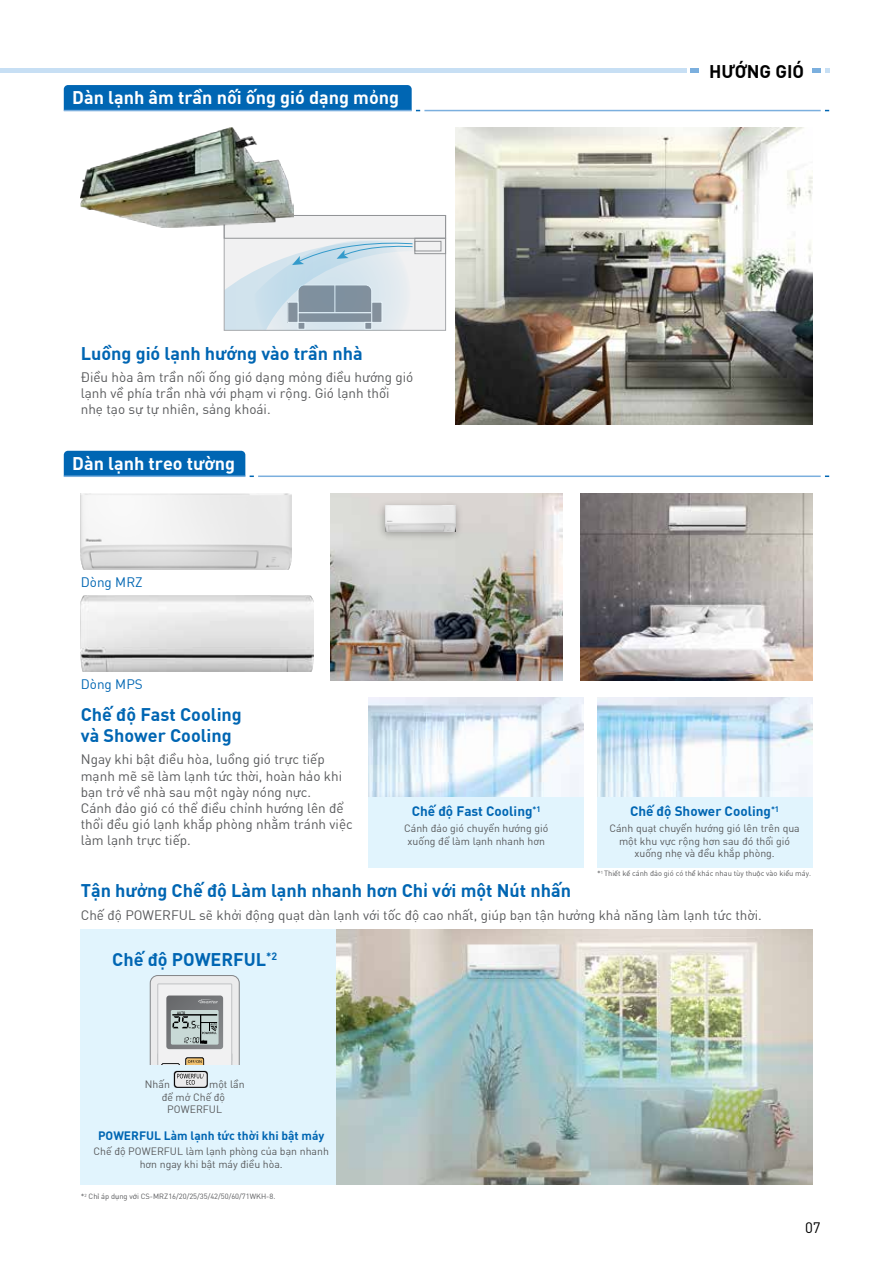
<style>
.page{position:relative;width:893px;height:1263px;background:#fff}
.page>*{position:absolute;margin:0;border:0;box-sizing:border-box;transform-origin:0 0}
.t1{font:700 18px/21.6px "GMVDIN Pro";color:#0066b3}
.t2{font:700 18px "GMVDIN Pro";color:#fff}
.t3{font:700 18px "GMVDIN Pro";color:#000}
.t4{font:15px "DIN Pro";color:#000}
.t5{font:13.5px/16.2px "GMVDIN Pro";color:#58595b}
.t6{font:700 13.5px "GMVDIN Pro";color:#0066b3}
.t7{font:13.5px "GMVDIN Pro";color:#0066b3}
.t8{font:700 12px "GMVDIN Pro";color:#0066b3}
.t9{font:10.5px/12.6px "GMVDIN Pro";color:#58595b;text-align:center}
.t10{font:7.5px "GMVDIN Pro";color:#58595b}
.s1{font-family:"Myriad Pro"}
</style>
<div class="page">
<img style="left:455px;top:127px;width:357px;height:298px">
<img style="left:336px;top:929px;width:476px;height:255px">
<img style="left:580px;top:493px;width:232px;height:187px">
<img style="left:330px;top:493px;width:233px;height:187px">
<img style="left:331px;top:493px;width:179px;height:94px">
<img style="left:385px;top:506px;width:71px;height:25px">
<svg style="left:64px;top:85px;width:356px;height:26px;background:#076ab5"></svg>
<hr style="left:64px;top:110px;width:348px;height:1px;background:#7bafde">
<hr style="left:424px;top:110px;width:397px;height:1px;background:#7bafde">
<div style="left:64px;top:451px;width:190px;height:26px;background:#0066b3"></div>
<hr style="left:64px;top:475px;width:181px;height:2px;background:#7bafde">
<hr style="left:258px;top:475px;width:563px;height:2px;background:#7bafde">
<div style="left:369px;top:697px;width:215px;height:170px;background:#e1f4fd"></div>
<div style="left:81px;top:929px;width:255px;height:255px;background:#e1f4fd"></div>
<div style="left:597px;top:697px;width:215px;height:170px;background:#e1f4fd"></div>
<img style="left:81px;top:596px;width:232px;height:75px">
<img style="left:81px;top:493px;width:211px;height:76px">
<img style="left:597px;top:697px;width:215px;height:99px">
<img style="left:369px;top:697px;width:215px;height:99px">
<div style="left:174px;top:1071px;width:34px;height:17px;background:#171718;border-radius:3px"></div>
<div style="left:174px;top:1071px;width:33px;height:16px;border:1px solid #000;border-radius:3px"></div>
<svg style="left:175px;top:1072px;width:32px;height:15px"></svg>
<svg style="left:177px;top:1074px;width:27px;height:11px"></svg>
<div style="left:224px;top:215px;width:222px;height:115px;background:#f1f1f2"></div>
<svg style="left:226px;top:281px;width:11px;height:48px"></svg>
<div style="left:224px;top:215px;width:222px;height:116px;border:1px solid #a7a9ac"></div>
<div style="left:224px;top:215px;width:222px;height:23px;border:1px solid #929497"></div>
<div style="left:415px;top:238px;width:31px;height:16px;border:1px solid #929497"></div>
<div style="left:415px;top:241px;width:26px;height:10px;border:1px solid #929497"></div>
<svg style="left:237px;top:238px;width:195px;height:92px"></svg>
<img style="left:81px;top:127px;width:212px;height:101px">
<svg style="left:150px;top:975px;width:89px;height:90px"></svg>
<svg style="left:812px;top:68px;width:17px;height:4px"></svg>
<svg style="left:690px;top:68px;width:9px;height:4px"></svg>
<hr style="left:0;top:68px;width:686px;height:4px;background:#c7dff4">
<h1 class="t2" style="left:72px;top:83px;width:328px">Dàn lạnh âm trần nối ống gió dạng mỏng</h1>
<h1 class="t3" style="left:709px;top:57px;width:97px">HƯỚNG GIÓ</h1>
<h1 class="t1" style="left:81px;top:341px;width:283px">Luồng gió lạnh hướng vào trần nhà</h1>
<p class="t5" style="left:81px;top:368px;width:334px">Điều hòa âm trần nối ống gió dạng mỏng điều hướng gió lạnh về phía trần nhà với phạm vi rộng. Gió lạnh thổi nhẹ tạo sự tự nhiên, sảng khoái.</p>
<h1 class="t2" style="left:72px;top:449px;width:164px">Dàn lạnh treo tường</h1>
<p class="t7" style="left:81px;top:572px;width:63px">Dòng MRZ</p>
<p class="t7" style="left:81px;top:674px;width:63px">Dòng MPS</p>
<h1 class="t1" style="left:81px;top:702px;width:163px">Chế độ Fast Cooling và Shower Cooling</h1>
<p class="t5" style="left:81px;top:750px;width:273px">Ngay khi bật điều hòa, luồng gió trực tiếp mạnh mẽ sẽ làm lạnh tức thời, hoàn hảo khi bạn trở về nhà sau một ngày nóng nực.<br>Cánh đảo gió có thể điều chỉnh hướng lên để thổi đều gió lạnh khắp phòng nhằm tránh việc làm lạnh trực tiếp.</p>
<p class="t6" style="left:412px;top:801px;width:131px">Chế độ Fast Cooling<sup>*1</sup></p>
<p class="t9" style="left:404px;top:821px;width:146px">Cánh đảo gió chuyển hướng gió xuống để làm lạnh nhanh hơn</p>
<p class="t6" style="left:630px;top:801px;width:151px">Chế độ Shower Cooling<sup>*1</sup></p>
<p class="t9" style="left:609px;top:821px;width:192px">Cánh quạt chuyển hướng gió lên trên qua một khu vực rộng hơn sau đó thổi gió xuống nhẹ và đều khắp phòng.</p>
<p class="t10" style="left:597px;top:867px;width:216px">*<sup>1</sup> Thi<span class="s1">ế</span>t k<span class="s1">ế</span> cánh đảo gió có th<span class="s1">ể</span> khác nhau tùy thu<span class="s1">ộ</span>c vào ki<span class="s1">ể</span>u máy.</p>
<h1 class="t1" style="left:81px;top:879px;width:492px">Tận hưởng Chế độ Làm lạnh nhanh hơn Chỉ với một Nút nhấn</h1>
<p class="t5" style="left:81px;top:906px;width:682px">Chế độ POWERFUL sẽ khởi động quạt dàn lạnh với tốc độ cao nhất, giúp bạn tận hưởng khả năng làm lạnh tức thời.</p>
<h1 class="t1" style="left:112px;top:948px;width:167px">Chế độ POWERFUL<sup>*2</sup></h1>
<p class="t9" style="left:145px;top:1077px;width:27px">Nhấn</p>
<p class="t9" style="left:209px;top:1077px;width:37px">một lần</p>
<p class="t9" style="left:162px;top:1090px;width:65px">để mở Chế độ</p>
<p class="t9" style="left:167px;top:1102px;width:56px">POWERFUL</p>
<p class="t8" style="left:98px;top:1126px;width:228px">POWERFUL Làm lạnh tức thời khi bật máy</p>
<p class="t9" style="left:94px;top:1144px;width:237px">Chế độ POWERFUL làm lạnh phòng của bạn nhanh hơn ngay khi bật máy điều hòa.</p>
<p class="t10" style="left:81px;top:1191px;width:196px">*<sup>2</sup> Ch<span class="s1">ỉ</span> áp d<span class="s1">ụ</span>ng v<span class="s1">ớ</span>i CS-MRZ16/20/25/35/42/50/60/71WKH-8.</p>
<p class="t4" style="left:805px;top:1216px;width:17px">07</p>
</div>
